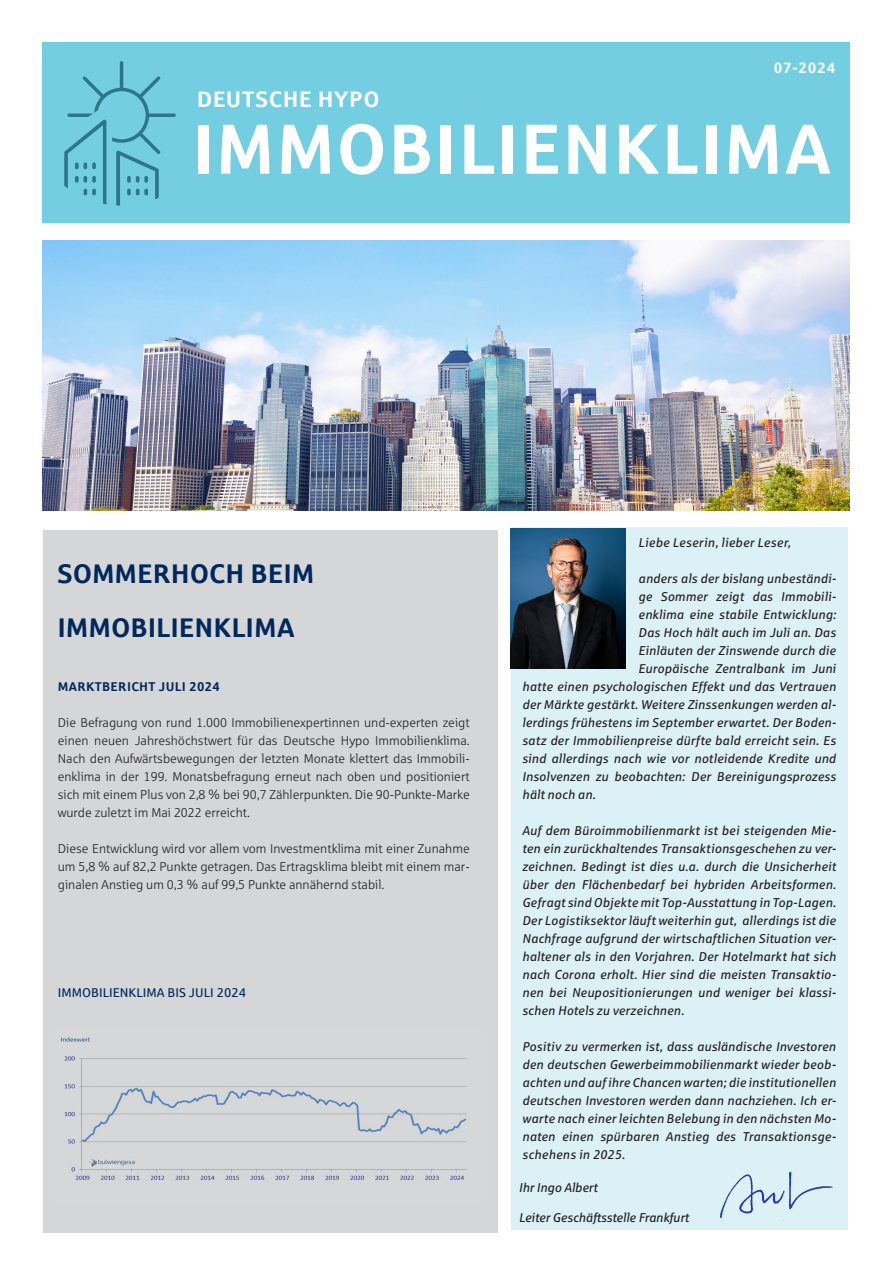
<style>
.page{position:relative;width:893px;height:1263px;background:#fff}
.page>*{position:absolute;margin:0;border:0;box-sizing:border-box;transform-origin:0 0}
.t1{font:700 70.5px "Sparkasse Rg";letter-spacing:.02em;color:#fff}
.t2{font:700 27px "Sparkasse Rg";color:#00285b}
.t3{font:700 22.5px "Sparkasse Rg";letter-spacing:.025em;color:#fff}
.t4{font:700 15px "Sparkasse Rg";letter-spacing:.055em;color:#fff}
.t5{font:italic 12.75px/18px "Sparkasse Rg";letter-spacing:.005em;color:#231f20;text-align:justify}
.t6{font:12.75px/18px "Sparkasse Lt";color:#231f20;text-align:justify}
.t7{font:12.75px "Sparkasse Rg";color:#00285b}
.t8{font:700 12.75px "Sparkasse Rg";letter-spacing:.025em;color:#00285b}
</style>
<div class="page">
<div style="left:43px;top:43px;width:807px;height:180px;background:#72cee0"></div>
<div style="left:511px;top:527px;width:336px;height:702px;background:#dbf1f6"></div>
<div style="left:43px;top:530px;width:454px;height:702px;background:#d5d6d8"></div>
<img style="left:511px;top:529px;width:115px;height:140px">
<img style="left:718px;top:1167px;width:114px;height:53px">
<svg style="left:64px;top:61px;width:112px;height:145px"></svg>
<img style="left:51px;top:1030px;width:433px;height:172px">
<img style="left:42px;top:241px;width:808px;height:269px">
<p class="t4" style="left:774px;top:58px;width:63px">07-2024</p>
<p class="t3" style="left:197px;top:85px;width:184px">DEUTSCHE HYPO</p>
<p class="t1" style="left:192px;top:104px;width:640px">IMMOBILIENKLIMA</p>
<p class="t2" style="left:57px;top:556px;width:259px">SOMMERHOCH BEIM</p>
<p class="t2" style="left:57px;top:610px;width:239px">IMMOBILIENKLIMA</p>
<p class="t8" style="left:58px;top:678px;width:163px">MARKTBERICHT JULI 2024</p>
<p class="t6" style="left:58px;top:713px;width:413px">Die Befragung von rund 1.000 Immobilienexpertinnen und-experten zeigt einen neuen Jahreshöchstwert für das Deutsche Hypo Immobilienklima.<br>Nach den Aufwärtsbewegungen der letzten Monate klettert das Immobili&shy;enklima in der 199. Monatsbefragung erneut nach oben und positioniert sich mit einem Plus von 2,8 % bei 90,7 Zählerpunkten. Die 90-Punkte-Marke wurde zuletzt im Mai 2022 erreicht.</p>
<p class="t6" style="left:58px;top:839px;width:413px">Diese Entwicklung wird vor allem vom Investmentklima mit einer Zunahme um 5,8 % auf 82,2 Punkte getragen. Das Ertragsklima bleibt mit einem mar&shy;ginalen Anstieg um 0,3 % auf 99,5 Punkte annähernd stabil.</p>
<p class="t7" style="left:58px;top:984px;width:190px">IMMOBILIENKLIMA BIS JULI 2024</p>
<p class="t5" style="left:638px;top:533px;width:154px">Liebe Leserin, lieber Leser,</p>
<p class="t5" style="left:638px;top:569px;width:199px">anders als der bislang unbeständi-</p>
<p class="t5" style="left:638px;top:587px;width:199px">ge Sommer zeigt das Immobili-</p>
<p class="t5" style="left:638px;top:605px;width:199px">enklima eine stabile Entwicklung:</p>
<p class="t5" style="left:638px;top:623px;width:199px">Das Hoch hält auch im Juli an. Das</p>
<p class="t5" style="left:638px;top:641px;width:199px">Einläuten der Zinswende durch die</p>
<p class="t5" style="left:638px;top:659px;width:199px">Europäische Zentralbank im Juni</p>
<p class="t5" style="left:522px;top:677px;width:315px">hatte einen psychologischen Effekt und das Vertrauen</p>
<p class="t5" style="left:522px;top:695px;width:315px">der Märkte gestärkt. Weitere Zinssenkungen werden al-</p>
<p class="t5" style="left:522px;top:713px;width:315px">lerdings frühestens im September erwartet. Der Boden-</p>
<p class="t5" style="left:522px;top:731px;width:315px">satz der Immobilienpreise dürfte bald erreicht sein. Es</p>
<p class="t5" style="left:522px;top:749px;width:315px">sind allerdings nach wie vor notleidende Kredite und</p>
<p class="t5" style="left:522px;top:767px;width:315px">Insolvenzen zu beobachten: Der Bereinigungsprozess</p>
<p class="t5" style="left:522px;top:785px;width:75px">hält noch an.</p>
<p class="t5" style="left:522px;top:821px;width:315px">Auf dem Büroimmobilienmarkt ist bei steigenden Mie&shy;ten ein zurückhaltendes Transaktionsgeschehen zu ver&shy;zeichnen. Bedingt ist dies u.a. durch die Unsicherheit über den Flächenbedarf bei hybriden Arbeitsformen.<br>Gefragt sind Objekte mit Top-Ausstattung in Top-Lagen.<br>Der Logistiksektor läuft weiterhin gut, allerdings ist die Nachfrage aufgrund der wirtschaftlichen Situation ver&shy;haltener als in den Vorjahren. Der Hotelmarkt hat sich nach Corona erholt. Hier sind die meisten Transaktio&shy;nen bei Neupositionierungen und weniger bei klassi&shy;schen Hotels zu verzeichnen.</p>
<p class="t5" style="left:522px;top:1037px;width:315px">Positiv zu vermerken ist, dass ausländische Investoren den deutschen Gewerbeimmobilienmarkt wieder beob&shy;achten und auf ihre Chancen warten; die institutionellen deutschen Investoren werden dann nachziehen. Ich er&shy;warte nach einer leichten Belebung in den nächsten Mo&shy;naten einen spürbaren Anstieg des Transaktionsge&shy;schehens in 2025.</p>
<p class="t5" style="left:519px;top:1178px;width:80px">Ihr Ingo Albert</p>
<p class="t5" style="left:519px;top:1208px;width:172px">Leiter Geschäftsstelle Frankfurt</p>
</div>
